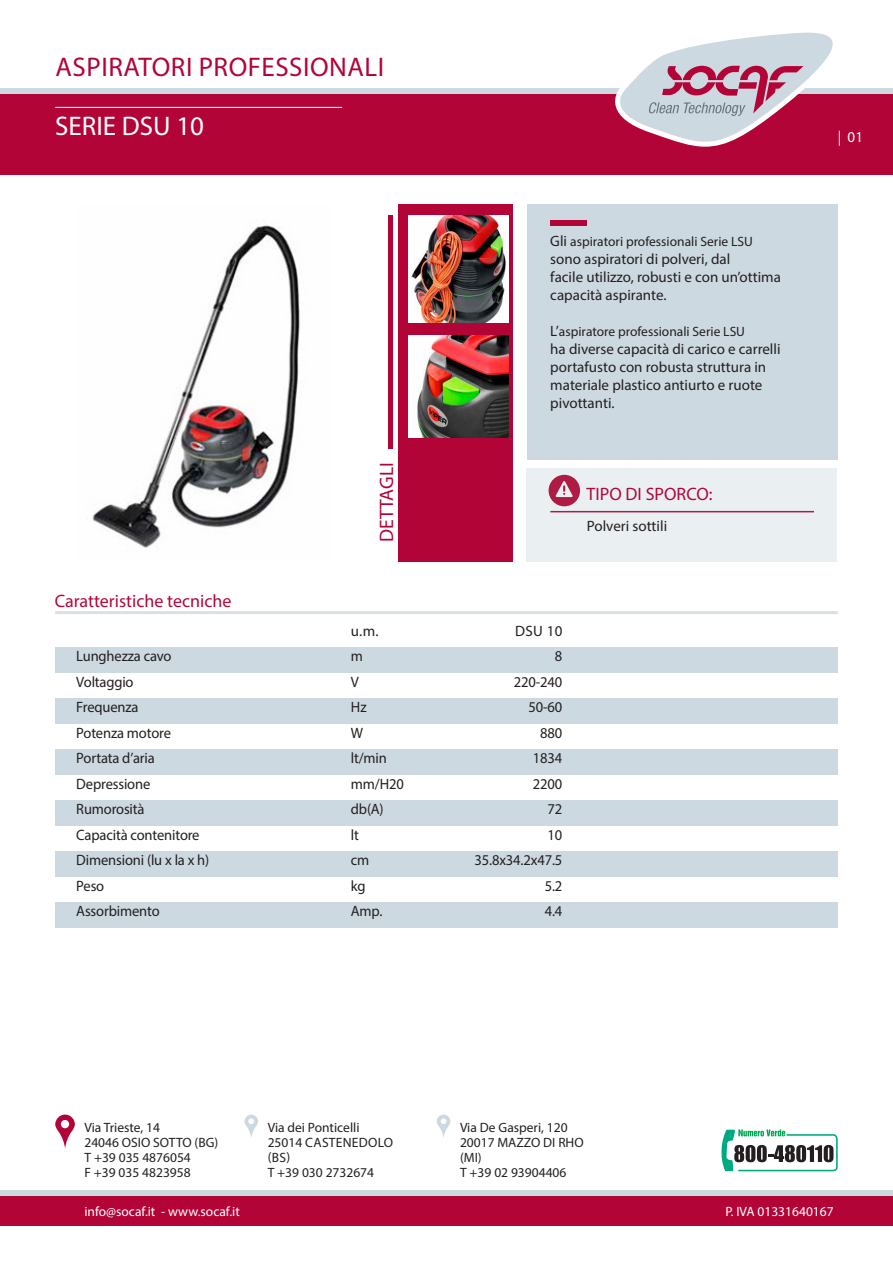
<style>
.page{position:relative;width:893px;height:1263px;background:#fff}
.page>*{position:absolute;margin:0;border:0;box-sizing:border-box;transform-origin:0 0}
.t1{font:27px "Myriad Pro";letter-spacing:.02em;color:#b30437}
.t2{font:27px "Myriad Pro";color:#fff}
.t3{font:19.5px "Myriad Pro";color:#b30437}
.t4{font:18px "Myriad Pro";color:#b20838}
.Piè_di_pagina{font:15px/18px "Myriad Pro";letter-spacing:-.005em;color:#231f20}
.t5{font:15px "Myriad Pro";color:#fff}
.t6{font:13.5px/15px "Myriad Pro";color:#231f20}
.t7{font:13.5px "Myriad Pro";color:#fff}
.t8{font:13.5px/15px "Myriad Pro";letter-spacing:.02em;color:#231f20}
.s1{font-size:15px}
</style>
<div class="page">
<div style="left:0;top:94px;width:893px;height:80px;background:#b30437"></div>
<div style="left:0;top:1196px;width:893px;height:29px;background:#b30437"></div>
<div style="left:0;top:88px;width:893px;height:6px;background:#cdd9e1"></div>
<div style="left:0;top:1190px;width:893px;height:6px;background:#cdd9e1"></div>
<hr style="left:55px;top:107px;width:287px;height:1px;background:#fff">
<svg style="left:55px;top:1114px;width:20px;height:35px"></svg>
<svg style="left:244px;top:1114px;width:14px;height:24px"></svg>
<svg style="left:437px;top:1114px;width:13px;height:24px"></svg>
<svg style="left:721px;top:1129px;width:117px;height:42px"></svg>
<div style="left:527px;top:204px;width:311px;height:255px;background:#cdd9e1"></div>
<div style="left:550px;top:220px;width:36px;height:6px;background:#b30437"></div>
<div style="left:398px;top:204px;width:115px;height:357px;background:#b30437"></div>
<hr style="left:388px;top:215px;width:4px;height:234px;background:#b30437">
<div style="left:55px;top:647px;width:783px;height:26px;background:#cdd9e1"></div>
<hr style="left:55px;top:611px;width:783px;height:3px;background:#d8e1e7">
<div style="left:55px;top:698px;width:783px;height:26px;background:#cdd9e1"></div>
<div style="left:55px;top:749px;width:783px;height:26px;background:#cdd9e1"></div>
<div style="left:526px;top:468px;width:311px;height:93px;background:#eaeff2"></div>
<hr style="left:550px;top:511px;width:264px;height:1px;background:#af1c43">
<svg style="left:549px;top:475px;width:31px;height:31px"></svg>
<div style="left:55px;top:800px;width:783px;height:26px;background:#cdd9e1"></div>
<div style="left:55px;top:851px;width:783px;height:26px;background:#cdd9e1"></div>
<div style="left:55px;top:902px;width:783px;height:26px;background:#cdd9e1"></div>
<svg style="left:615px;top:32px;width:218px;height:115px"></svg>
<img style="left:92px;top:225px;width:208px;height:323px">
<img style="left:409px;top:216px;width:99px;height:106px">
<img style="left:409px;top:335px;width:99px;height:103px">
<p class="t1" style="left:56px;top:50px;width:330px">ASPIRATORI PROFESSIONALI</p>
<p class="t2" style="left:55px;top:109px;width:150px">SERIE DSU 10</p>
<p class="t4" style="left:55px;top:590px;width:178px">Caratteristiche tecniche</p>
<p class="t3" style="left:374px;top:542px;width:81px;rotate:-90deg">DETTAGLI</p>
<p class="t6" style="left:550px;top:234px;width:204px"><span class="s1">Gli</span> aspiratori professionali Serie LSU</p>
<p class="Piè_di_pagina" style="left:550px;top:250px;width:181px">sono aspiratori di polveri, dal</p>
<p class="Piè_di_pagina" style="left:550px;top:268px;width:232px">facile utilizzo, robusti e con un’ottima capacità aspirante.</p>
<p class="t6" style="left:550px;top:324px;width:196px"><span class="s1">L’</span>aspiratore professionali Serie LSU</p>
<p class="Piè_di_pagina" style="left:550px;top:340px;width:232px">ha diverse capacità di carico e carrelli</p>
<p class="Piè_di_pagina" style="left:550px;top:358px;width:217px">portafusto con robusta struttura in</p>
<p class="Piè_di_pagina" style="left:550px;top:376px;width:214px">materiale plastico antiurto e ruote</p>
<p class="Piè_di_pagina" style="left:550px;top:394px;width:66px">pivottanti.</p>
<p class="t4" style="left:587px;top:483px;width:127px">TIPO DI SPORCO:</p>
<p class="Piè_di_pagina" style="left:587px;top:517px;width:82px">Polveri sottili</p>
<p class="Piè_di_pagina" style="left:351px;top:621px;width:29px">u.m.</p>
<p class="Piè_di_pagina" style="left:515px;top:621px;width:49px">DSU 10</p>
<p class="Piè_di_pagina" style="left:76px;top:647px;width:97px">Lunghezza cavo</p>
<p class="Piè_di_pagina" style="left:351px;top:647px;width:14px">m</p>
<p class="Piè_di_pagina" style="left:555px;top:647px;width:9px">8</p>
<p class="Piè_di_pagina" style="left:76px;top:672px;width:59px">Voltaggio</p>
<p class="Piè_di_pagina" style="left:351px;top:672px;width:10px">V</p>
<p class="Piè_di_pagina" style="left:514px;top:672px;width:50px">220-240</p>
<p class="Piè_di_pagina" style="left:76px;top:698px;width:64px">Frequenza</p>
<p class="Piè_di_pagina" style="left:351px;top:698px;width:17px">Hz</p>
<p class="Piè_di_pagina" style="left:529px;top:698px;width:35px">50-60</p>
<p class="Piè_di_pagina" style="left:76px;top:723px;width:96px">Potenza motore</p>
<p class="Piè_di_pagina" style="left:351px;top:723px;width:14px">W</p>
<p class="Piè_di_pagina" style="left:540px;top:723px;width:24px">880</p>
<p class="Piè_di_pagina" style="left:76px;top:749px;width:80px">Portata d’aria</p>
<p class="Piè_di_pagina" style="left:351px;top:749px;width:38px">lt/min</p>
<p class="Piè_di_pagina" style="left:533px;top:749px;width:31px">1834</p>
<p class="Piè_di_pagina" style="left:76px;top:774px;width:76px">Depressione</p>
<p class="Piè_di_pagina" style="left:351px;top:774px;width:54px">mm/H20</p>
<p class="Piè_di_pagina" style="left:533px;top:774px;width:31px">2200</p>
<p class="Piè_di_pagina" style="left:76px;top:800px;width:65px">Rumorosità</p>
<p class="Piè_di_pagina" style="left:351px;top:800px;width:34px">db(A)</p>
<p class="Piè_di_pagina" style="left:548px;top:800px;width:16px">72</p>
<p class="Piè_di_pagina" style="left:76px;top:825px;width:125px">Capacità contenitore</p>
<p class="Piè_di_pagina" style="left:351px;top:825px;width:10px">lt</p>
<p class="Piè_di_pagina" style="left:548px;top:825px;width:16px">10</p>
<p class="Piè_di_pagina" style="left:76px;top:851px;width:135px">Dimensioni (lu x la x h)</p>
<p class="Piè_di_pagina" style="left:351px;top:851px;width:20px">cm</p>
<p class="Piè_di_pagina" style="left:475px;top:851px;width:89px">35.8x34.2x47.5</p>
<p class="Piè_di_pagina" style="left:76px;top:876px;width:29px">Peso</p>
<p class="Piè_di_pagina" style="left:351px;top:876px;width:16px">kg</p>
<p class="Piè_di_pagina" style="left:545px;top:876px;width:19px">5.2</p>
<p class="Piè_di_pagina" style="left:76px;top:902px;width:85px">Assorbimento</p>
<p class="Piè_di_pagina" style="left:351px;top:902px;width:33px">Amp.</p>
<p class="Piè_di_pagina" style="left:545px;top:902px;width:19px">4.4</p>
<p class="t5" style="left:838px;top:128px;width:27px">| 01</p>
<p class="t6" style="left:84px;top:1120px;width:77px">Via Trieste, 14</p>
<p class="t6" style="left:84px;top:1135px;width:135px">24046 OSIO SOTTO (BG)</p>
<p class="t6" style="left:84px;top:1150px;width:108px">T +39 035 4876054</p>
<p class="t6" style="left:84px;top:1165px;width:108px">F +39 035 4823958</p>
<p class="t6" style="left:268px;top:1120px;width:93px">Via dei Ponticelli</p>
<p class="t8" style="left:268px;top:1135px;width:127px">25014 CASTENEDOLO (BS)</p>
<p class="t6" style="left:268px;top:1165px;width:108px">T +39 030 2732674</p>
<p class="t6" style="left:460px;top:1120px;width:109px">Via De Gasperi, 120</p>
<p class="t6" style="left:460px;top:1135px;width:125px">20017 MAZZO DI RHO (MI)</p>
<p class="t6" style="left:460px;top:1165px;width:108px">T +39 02 93904406</p>
<p class="t7" style="left:84px;top:1202px;width:157px">info@socaf.it - www.socaf.it</p>
<p class="t7" style="left:725px;top:1202px;width:110px">P. IVA 01331640167</p>
</div>
